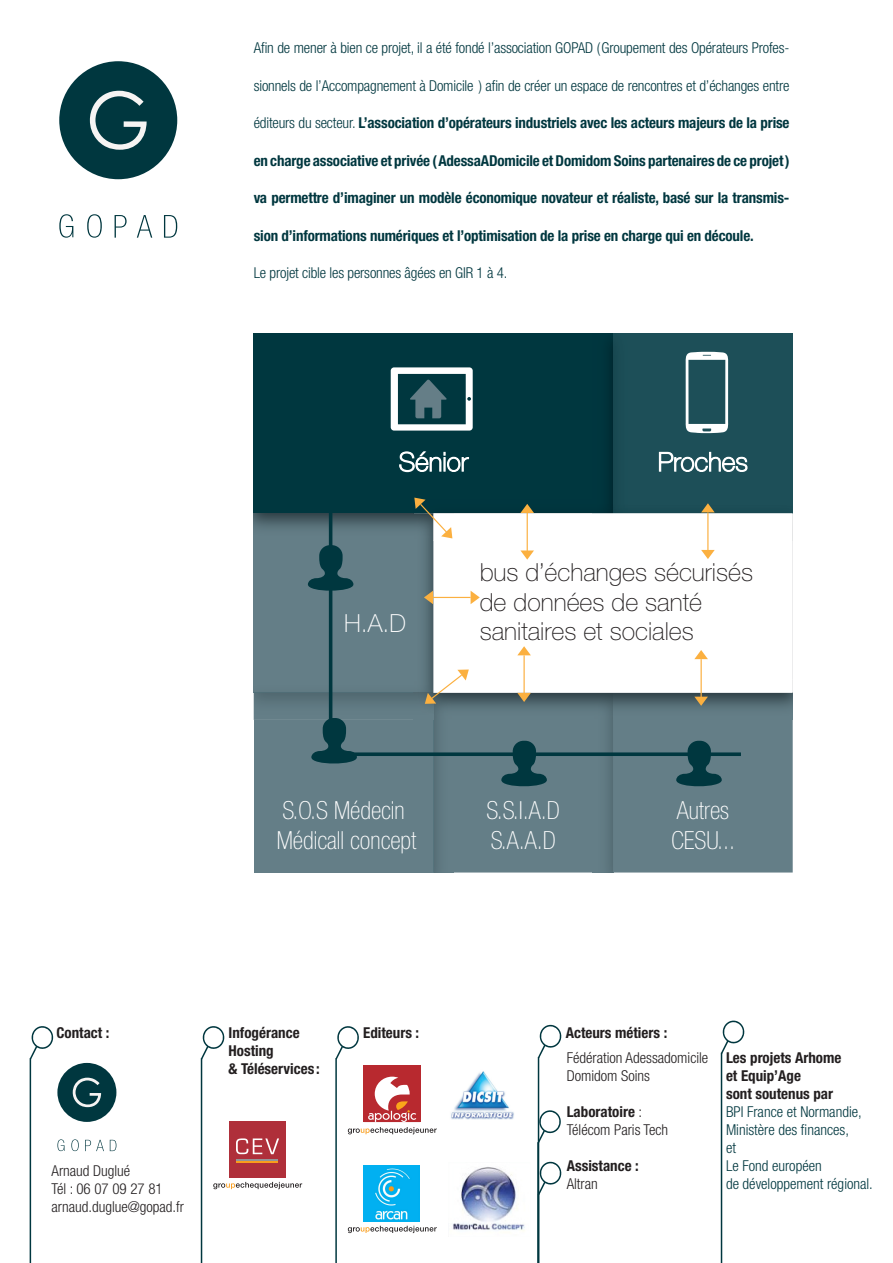
<style>
.page{position:relative;width:893px;height:1263px;background:#fff}
.page>*{position:absolute;margin:0;border:0;box-sizing:border-box;transform-origin:0 0}
.t1{font:100 24.9px/30px "Helvetica Neue LT Std";color:#231f20}
.t2{font:100 condensed 24.9px/30px "Helvetica Neue LT Std";color:#fff}
.t3{font:100 24.9px "Helvetica Neue LT Std";color:#fff}
.t4{font:700 condensed 15px "Helvetica Neue LT Pro";letter-spacing:-.01em;color:#00373f}
.t5{font:300 condensed 15px/18px "Helvetica Neue LT Pro";letter-spacing:-.01em;color:#00373f}
.t6{font:300 condensed 15px/18px "Helvetica Neue LT Pro";color:#231f20}
.t7{font:700 condensed 15px/18px "Helvetica Neue LT Pro";color:#231f20}
.s1{font-weight:300}
.s2{font-weight:700}
</style>
<div class="page">
<svg style="left:59px;top:61px;width:119px;height:177px"></svg>
<div style="left:254px;top:540px;width:159px;height:139px;background:#647e87"></div>
<img style="left:254px;top:679px;width:73px;height:14px">
<img style="left:433px;top:758px;width:21px;height:114px">
<div style="left:254px;top:720px;width:179px;height:152px;background:#647e87"></div>
<img style="left:254px;top:693px;width:73px;height:27px">
<img style="left:254px;top:513px;width:73px;height:27px">
<div style="left:254px;top:333px;width:359px;height:180px;background:#00373f"></div>
<img style="left:611px;top:333px;width:22px;height:162px">
<div style="left:633px;top:333px;width:160px;height:167px;background:#1d4f58"></div>
<div style="left:613px;top:720px;width:180px;height:152px;background:#647e87"></div>
<img style="left:744px;top:500px;width:49px;height:13px">
<img style="left:744px;top:693px;width:49px;height:27px">
<svg style="left:744px;top:513px;width:49px;height:180px"></svg>
<svg style="left:454px;top:758px;width:159px;height:114px;background:#5f7a83"></svg>
<svg style="left:311px;top:718px;width:46px;height:46px"></svg>
<svg style="left:676px;top:758px;width:46px;height:29px"></svg>
<svg style="left:399px;top:451px;width:71px;height:22px"></svg>
<svg style="left:658px;top:451px;width:90px;height:21px"></svg>
<svg style="left:308px;top:545px;width:19px;height:46px"></svg>
<svg style="left:391px;top:367px;width:82px;height:64px"></svg>
<svg style="left:686px;top:352px;width:42px;height:81px"></svg>
<svg style="left:327px;top:495px;width:417px;height:263px"></svg>
<svg style="left:202px;top:1098px;width:101px;height:113px"></svg>
<hr style="left:30px;top:1058px;width:1px;height:205px;background:#00373f">
<svg style="left:30px;top:1026px;width:87px;height:139px"></svg>
<hr style="left:201px;top:1058px;width:1px;height:205px;background:#00373f">
<svg style="left:201px;top:1026px;width:24px;height:33px"></svg>
<hr style="left:538px;top:1057px;width:1px;height:206px;background:#00373f">
<svg style="left:538px;top:1024px;width:24px;height:34px"></svg>
<hr style="left:537px;top:1142px;width:2px;height:121px;background:#00373f">
<svg style="left:537px;top:1109px;width:24px;height:34px"></svg>
<hr style="left:721px;top:1053px;width:1px;height:210px;background:#00373f">
<svg style="left:721px;top:1020px;width:24px;height:34px"></svg>
<img style="left:451px;top:1071px;width:63px;height:49px">
<svg style="left:348px;top:1226px;width:89px;height:7px"></svg>
<img style="left:363px;top:1165px;width:56px;height:56px">
<hr style="left:335px;top:1058px;width:2px;height:205px;background:#00373f">
<svg style="left:335px;top:1026px;width:102px;height:131px"></svg>
<svg style="left:539px;top:1160px;width:23px;height:35px"></svg>
<img style="left:452px;top:1167px;width:73px;height:64px">
<p class="t5" style="left:254px;top:39px;width:537px">Afin de mener à bien ce projet, il a été fondé l’association GOPAD ( Groupement des Opérateurs Profes-</p>
<p class="t5" style="left:254px;top:76px;width:537px">sionnels de l’Accompagnement à Domicile ) afin de créer un espace de rencontres et d’échanges entre</p>
<p class="t4" style="left:254px;top:114px;width:537px"><span class="s1">éditeurs du secteur.</span> L’association d’opérateurs industriels avec les acteurs majeurs de la prise</p>
<p class="t4" style="left:254px;top:151px;width:537px">en charge associative et privée ( AdessaADomicile et Domidom Soins partenaires de ce projet )</p>
<p class="t4" style="left:254px;top:189px;width:537px">va permettre d’imaginer un modèle économique novateur et réaliste, basé sur la transmis-</p>
<p class="t4" style="left:254px;top:226px;width:502px">sion d’informations numériques et l’optimisation de la prise en charge qui en découle.</p>
<p class="t5" style="left:254px;top:264px;width:255px">Le projet cible les personnes âgées en GIR 1 à 4.</p>
<h1 class="t3" style="left:344px;top:609px;width:64px">H.A.D</h1>
<h1 class="t1" style="left:480px;top:557px;width:275px">bus d’échanges sécurisés de données de santé sanitaires et sociales</h1>
<h1 class="t2" style="left:277px;top:795px;width:141px">S.O.S Médecin<br>Médicall concept</h1>
<h1 class="t2" style="left:671px;top:795px;width:65px">Autres<br>CESU...</h1>
<h1 class="t2" style="left:487px;top:795px;width:75px">S.S.I.A.D</h1>
<h1 class="t2" style="left:491px;top:825px;width:67px">S.A.A.D</h1>
<p class="t7" style="left:57px;top:1023px;width:54px">Contact :</p>
<p class="t6" style="left:52px;top:1161px;width:134px">Arnaud Duglué<br>Tél : 06 07 09 27 81 arnaud.duglue@gopad.fr</p>
<p class="t7" style="left:229px;top:1023px;width:93px">Infogérance<br>Hosting<br>&amp; Téléservices :</p>
<p class="t7" style="left:363px;top:1023px;width:58px">Editeurs :</p>
<p class="t7" style="left:566px;top:1023px;width:103px">Acteurs métiers :</p>
<p class="t6" style="left:567px;top:1048px;width:143px">Fédération Adessadomicile<br>Domidom Soins</p>
<p class="t6" style="left:567px;top:1102px;width:103px"><span class="s2">Laboratoire</span> :<br>Télécom Paris Tech</p>
<p class="t7" style="left:567px;top:1156px;width:74px">Assistance :</p>
<p class="t6" style="left:567px;top:1174px;width:33px">Altran</p>
<p class="t7" style="left:726px;top:1048px;width:117px">Les projets Arhome et Equip’Age<br>sont soutenus par</p>
<p class="t5" style="left:726px;top:1102px;width:148px">BPI France et Normandie,<br>Ministère des finances,<br>et<br>Le Fond européen<br>de développement régional.</p>
</div>
